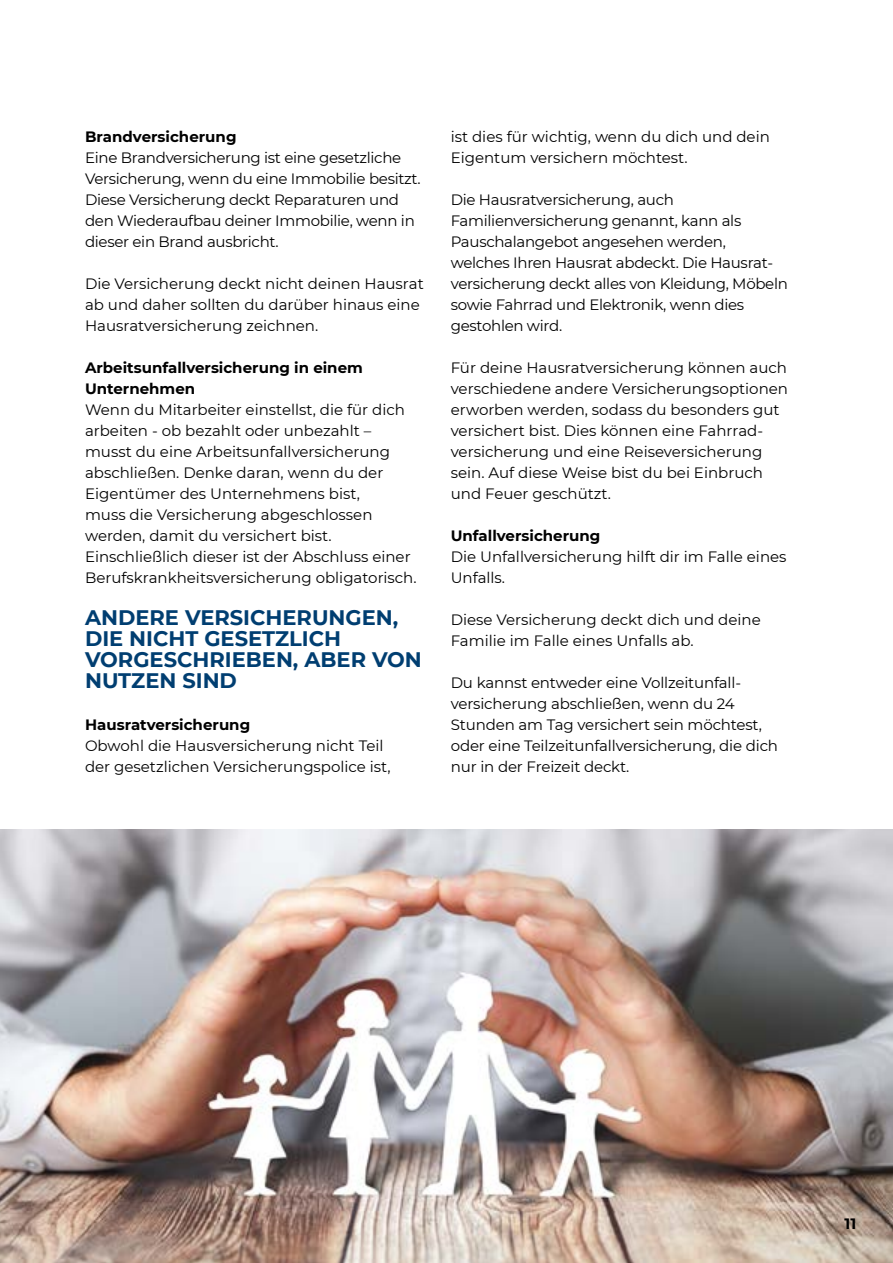
<style>
.page{position:relative;width:893px;height:1263px;background:#fff}
.page>*{position:absolute;margin:0;border:0;box-sizing:border-box;transform-origin:0 0}
.p_Brødtekst{font:700 21px/21px "Montserrat";color:#003e71}
.p_Brødtekst-2{font:15px/21px "Montserrat";color:#000}
.p_Brødtekst-3{font:15px/21px "Montserrat";letter-spacing:-.02em;color:#000}
.h2_mellemrubrik{font:700 15px/21px "Montserrat";color:#000}
</style>
<div class="page">
<img style="left:0;top:829px;width:893px;height:434px">
<h2 class="h2_mellemrubrik" style="left:85px;top:126px;width:153px">Brandversicherung</h2>
<p class="p_Brødtekst-3" style="left:85px;top:147px;width:337px">Eine Brandversicherung ist eine gesetzliche Versicherung, wenn du eine Immobilie besitzt.<br>Diese Versicherung deckt Reparaturen und den Wiederaufbau deiner Immobilie, wenn in dieser ein Brand ausbricht.</p>
<p class="p_Brødtekst-2" style="left:85px;top:273px;width:340px">Die Versicherung deckt nicht deinen Hausrat ab und daher sollten du darüber hinaus eine<br>Hausratversicherung zeichnen.</p>
<h2 class="h2_mellemrubrik" style="left:85px;top:357px;width:279px">Arbeitsunfallversicherung in einem<br>Unternehmen</h2>
<p class="p_Brødtekst-2" style="left:85px;top:399px;width:333px">Wenn du Mitarbeiter einstellst, die für dich arbeiten - ob bezahlt oder unbezahlt – musst du eine Arbeitsunfallversicherung abschließen. Denke daran, wenn du der Eigentümer des Unternehmens bist,<br>muss die Versicherung abgeschlossen werden, damit du versichert bist.<br>Einschließlich dieser ist der Abschluss einer Berufskrankheitsversicherung obligatorisch.</p>
<p class="p_Brødtekst" style="left:85px;top:606px;width:338px">ANDERE VERSICHERUNGEN,<br>DIE NICHT GESETZLICH<br>VORGESCHRIEBEN, ABER VON<br>NUTZEN SIND</p>
<h2 class="h2_mellemrubrik" style="left:85px;top:714px;width:167px">Hausratversicherung</h2>
<p class="p_Brødtekst-2" style="left:85px;top:735px;width:307px">Obwohl die Hausversicherung nicht Teil der gesetzlichen Versicherungspolice ist,</p>
<p class="p_Brødtekst-2" style="left:451px;top:126px;width:321px">ist dies für wichtig, wenn du dich und dein<br>Eigentum versichern möchtest.</p>
<p class="p_Brødtekst-3" style="left:451px;top:189px;width:339px">Die Hausratversicherung, auch Familienversicherung genannt, kann als Pauschalangebot angesehen werden, welches Ihren Hausrat abdeckt. Die Hausrat&shy;versicherung deckt alles von Kleidung, Möbeln sowie Fahrrad und Elektronik, wenn dies gestohlen wird.</p>
<p class="p_Brødtekst-2" style="left:451px;top:357px;width:339px">Für deine Hausratversicherung können auch verschiedene andere Versicherungsoptionen erworben werden, sodass du besonders gut versichert bist. Dies können eine Fahrrad&shy;versicherung und eine Reiseversicherung sein. Auf diese Weise bist du bei Einbruch und Feuer geschützt.</p>
<h2 class="h2_mellemrubrik" style="left:451px;top:525px;width:151px">Unfallversicherung</h2>
<p class="p_Brødtekst-2" style="left:451px;top:546px;width:337px">Die Unfallversicherung hilft dir im Falle eines<br>Unfalls.</p>
<p class="p_Brødtekst-2" style="left:451px;top:609px;width:312px">Diese Versicherung deckt dich und deine<br>Familie im Falle eines Unfalls ab.</p>
<p class="p_Brødtekst-2" style="left:451px;top:672px;width:329px">Du kannst entweder eine Vollzeitunfall&shy;versicherung abschließen, wenn du 24<br>Stunden am Tag versichert sein möchtest, oder eine Teilzeitunfallversicherung, die dich nur in der Freizeit deckt.</p>
<p class="h2_mellemrubrik" style="left:845px;top:1212px;width:13px">11</p>
</div>
